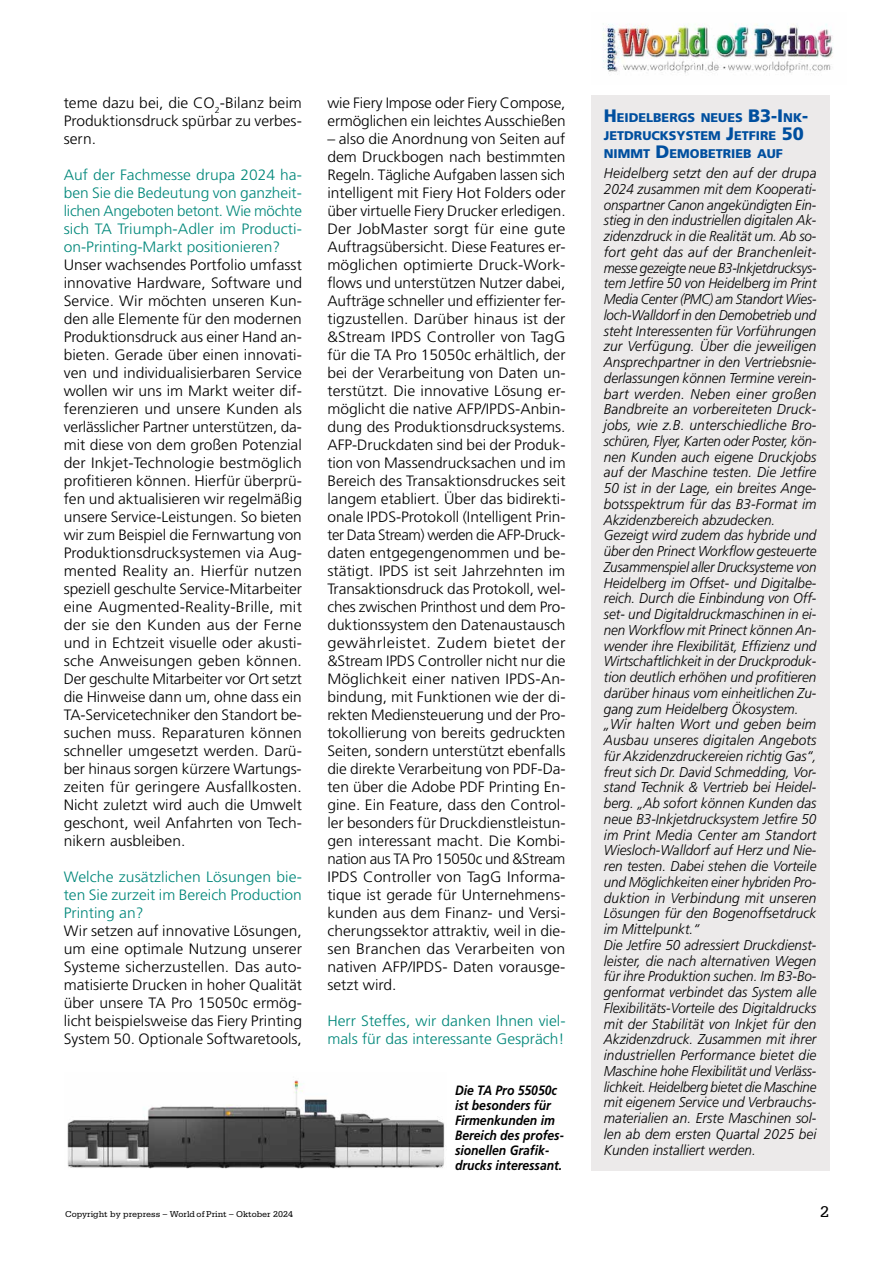
<style>
.page{position:relative;width:893px;height:1263px;background:#fff}
.page>*{position:absolute;margin:0;border:0;box-sizing:border-box;transform-origin:0 0}
.t1{font:16.5px "Serifa";color:#000}
.t2{font:300 15px/18px "Frutiger";color:#000;text-align:justify;scale:1.04 1}
.t3{font:300 15px/18px "Frutiger";color:#00877a;text-align:justify;scale:1.04 1}
.t4{font:300 15px/18px "Frutiger";color:#00877a;text-align:justify;scale:1.05 1}
.t5{font:300 15px/18px "Frutiger";color:#000}
.t6{font:italic 300 14.25px/15.8px "Frutiger";color:#000;scale:.96 1}
.t7{font:italic 700 13.5px/15px "Frutiger";color:#000;scale:.9 1}
.t8{font:900 12.6px/18px "Frutiger";color:#004f9f}
.t9{font:9px "Serifa";color:#000}
.s1{font-size:18px}
</style>
<div class="page">
<div style="left:591px;top:95px;width:238px;height:1076px;background:#eceaea"></div>
<img style="left:67px;top:1080px;width:378px;height:89px">
<img style="left:603px;top:23px;width:230px;height:50px">
<p class="t2" style="left:64px;top:94px;width:230px">teme dazu bei, die CO<sub>2</sub>-Bilanz beim Produktionsdruck spürbar zu verbes&shy;sern.</p>
<p class="t3" style="left:64px;top:166px;width:230px">Auf der Fachmesse drupa 2024 ha&shy;ben Sie die Bedeutung von ganzheit&shy;lichen Angeboten betont. Wie möchte sich TA Triumph-Adler im Producti&shy;on-Printing-Markt positionieren?</p>
<p class="t2" style="left:64px;top:256px;width:231px">Unser wachsendes Portfolio umfasst innovative Hardware, Software und Service. Wir möchten unseren Kun&shy;den alle Elemente für den modernen Produktionsdruck aus einer Hand an&shy;bieten. Gerade über einen innovati&shy;ven und individualisierbaren Service wollen wir uns im Markt weiter dif&shy;ferenzieren und unsere Kunden als verlässlicher Partner unterstützen, da&shy;mit diese von dem großen Potenzial der Inkjet-Technologie bestmöglich profitieren können. Hierfür überprü&shy;fen und aktualisieren wir regelmäßig unsere Service-Leistungen. So bieten wir zum Beispiel die Fernwartung von Produktionsdrucksystemen via Aug&shy;mented Reality an. Hierfür nutzen speziell geschulte Service-Mitarbeiter eine Augmented-Reality-Brille, mit der sie den Kunden aus der Ferne und in Echtzeit visuelle oder akusti&shy;sche Anweisungen geben können.<br>Der geschulte Mitarbeiter vor Ort setzt die Hinweise dann um, ohne dass ein TA-Servicetechniker den Standort be&shy;suchen muss. Reparaturen können schneller umgesetzt werden. Darü&shy;ber hinaus sorgen kürzere Wartungs&shy;zeiten für geringere Ausfallkosten.<br>Nicht zuletzt wird auch die Umwelt geschont, weil Anfahrten von Tech&shy;nikern ausbleiben.</p>
<p class="t4" style="left:64px;top:868px;width:228px">Welche zusätzlichen Lösungen bie&shy;ten Sie zurzeit im Bereich Production Printing an?</p>
<p class="t2" style="left:64px;top:922px;width:231px">Wir setzen auf innovative Lösungen, um eine optimale Nutzung unserer Systeme sicherzustellen. Das auto&shy;matisierte Drucken in hoher Qualität über unsere TA Pro 15050c ermög&shy;licht beispielsweise das Fiery Printing System 50. Optionale Softwaretools,</p>
<p class="t5" style="left:327px;top:94px;width:240px">wie Fiery Impose oder Fiery Compose, ermöglichen ein leichtes Ausschießen</p>
<p class="t2" style="left:327px;top:130px;width:231px">– also die Anordnung von Seiten auf dem Druckbogen nach bestimmten Regeln. Tägliche Aufgaben lassen sich intelligent mit Fiery Hot Folders oder über virtuelle Fiery Drucker erledigen.<br>Der JobMaster sorgt für eine gute Auftragsübersicht. Diese Features er&shy;möglichen optimierte Druck-Work&shy;flows und unterstützen Nutzer dabei, Aufträge schneller und effizienter fer&shy;tigzustellen. Darüber hinaus ist der &amp;Stream IPDS Controller von TagG für die TA Pro 15050c erhältlich, der bei der Verarbeitung von Daten un&shy;terstützt. Die innovative Lösung er&shy;möglicht die native AFP/IPDS-Anbin&shy;dung des Produktionsdrucksystems.<br>AFP-Druckdaten sind bei der Produk&shy;tion von Massendrucksachen und im Bereich des Transaktionsdruckes seit langem etabliert. Über das bidirekti&shy;onale IPDS-Protokoll (Intelligent Prin&shy;ter Data Stream) werden die AFP-Druck&shy;daten entgegengenommen und be&shy;stätigt. IPDS ist seit Jahrzehnten im Transaktionsdruck das Protokoll, wel&shy;ches zwischen Printhost und dem Pro&shy;duktionssystem den Datenaustausch gewährleistet. Zudem bietet der &amp;Stream IPDS Controller nicht nur die Möglichkeit einer nativen IPDS-An&shy;bindung, mit Funktionen wie der di&shy;rekten Mediensteuerung und der Pro&shy;tokollierung von bereits gedruckten Seiten, sondern unterstützt ebenfalls die direkte Verarbeitung von PDF-Da&shy;ten über die Adobe PDF Printing En&shy;gine. Ein Feature, dass den Control&shy;ler besonders für Druckdienstleistun&shy;gen interessant macht. Die Kombi&shy;nation aus TA Pro 15050c und &amp;Stream IPDS Controller von TagG Informa&shy;tique ist gerade für Unternehmens&shy;kunden aus dem Finanz- und Versi&shy;cherungssektor attraktiv, weil in die&shy;sen Branchen das Verarbeiten von nativen AFP/IPDS- Daten vorausge&shy;setzt wird.</p>
<p class="t3" style="left:327px;top:1012px;width:230px">Herr Steffes, wir danken Ihnen viel&shy;mals für das interessante Gespräch!</p>
<p class="t7" style="left:455px;top:1083px;width:123px">Die TA Pro 55050c ist besonders für<br>Firmenkunden im<br>Bereich des profes&shy;sionellen Grafik&shy;drucks interessant.</p>
<p class="t8" style="left:604px;top:108px;width:206px"><span class="s1">H</span>EIDELBERGS NEUES <span class="s1">B3-I</span> NK<span class="s1">-<br></span>JETDRUCKSYSTEM <span class="s1">J</span>ETFIRE <span class="s1">50<br></span>NIMMT <span class="s1">D</span>EMOBETRIEB AUF</p>
<p class="t6" style="left:604px;top:165px;width:223px">Heidelberg setzt den auf der drupa 2024 zusammen mit dem Kooperati&shy;onspartner Canon angekündigten Ein&shy;stieg in den industriellen digitalen Ak&shy;zidenzdruck in die Realität um. Ab so&shy;fort geht das auf der Branchenleit&shy;messe gezeigte neue B3-Inkjetdrucksys&shy;tem Jetfire 50 von Heidelberg im Print Media Center (PMC) am Standort Wies&shy;loch-Walldorf in den Demobetrieb und steht Interessenten für Vorführungen zur Verfügung. Über die jeweiligen Ansprechpartner in den Vertriebsnie&shy;derlassungen können Termine verein&shy;bart werden. Neben einer großen Bandbreite an vorbereiteten Druck&shy;jobs, wie z.B. unterschiedliche Bro&shy;schüren, Flyer, Karten oder Poster, kön&shy;nen Kunden auch eigene Druckjobs auf der Maschine testen. Die Jetfire 50 ist in der Lage, ein breites Ange&shy;botsspektrum für das B3-Format im Akzidenzbereich abzudecken.<br>Gezeigt wird zudem das hybride und über den Prinect Workflow gesteuerte Zusammenspiel aller Drucksysteme von Heidelberg im Offset- und Digitalbe&shy;reich. Durch die Einbindung von Off&shy;set- und Digitaldruckmaschinen in ei&shy;nen Workflow mit Prinect können An&shy;wender ihre Flexibilität, Effizienz und Wirtschaftlichkeit in der Druckproduk&shy;tion deutlich erhöhen und profitieren darüber hinaus vom einheitlichen Zu&shy;gang zum Heidelberg Ökosystem. „Wir halten Wort und geben beim Ausbau unseres digitalen Angebots für Akzidenzdruckereien richtig Gas“, freut sich Dr. David Schmedding, Vor&shy;stand Technik &amp; Vertrieb bei Heidel&shy;berg. „Ab sofort können Kunden das neue B3-Inkjetdrucksystem Jetfire 50 im Print Media Center am Standort Wiesloch-Walldorf auf Herz und Nie&shy;ren testen. Dabei stehen die Vorteile und Möglichkeiten einer hybriden Pro&shy;duktion in Verbindung mit unseren Lösungen für den Bogenoffsetdruck im Mittelpunkt.“<br>Die Jetfire 50 adressiert Druckdienst&shy;leister, die nach alternativen Wegen für ihre Produktion suchen. Im B3-Bo&shy;genformat verbindet das System alle Flexibilitäts-Vorteile des Digitaldrucks mit der Stabilität von Inkjet für den Akzidenzdruck. Zusammen mit ihrer industriellen Performance bietet die Maschine hohe Flexibilität und Verläss&shy;lichkeit. Heidelberg bietet die Maschine mit eigenem Service und Verbrauchs&shy;materialien an. Erste Maschinen sol&shy;len ab dem ersten Quartal 2025 bei Kunden installiert werden.</p>
<p class="t9" style="left:65px;top:1209px;width:230px">Copyright by prepress – World of Print – Oktober 2024</p>
<p class="t1" style="left:820px;top:1202px;width:11px">2</p>
</div>
